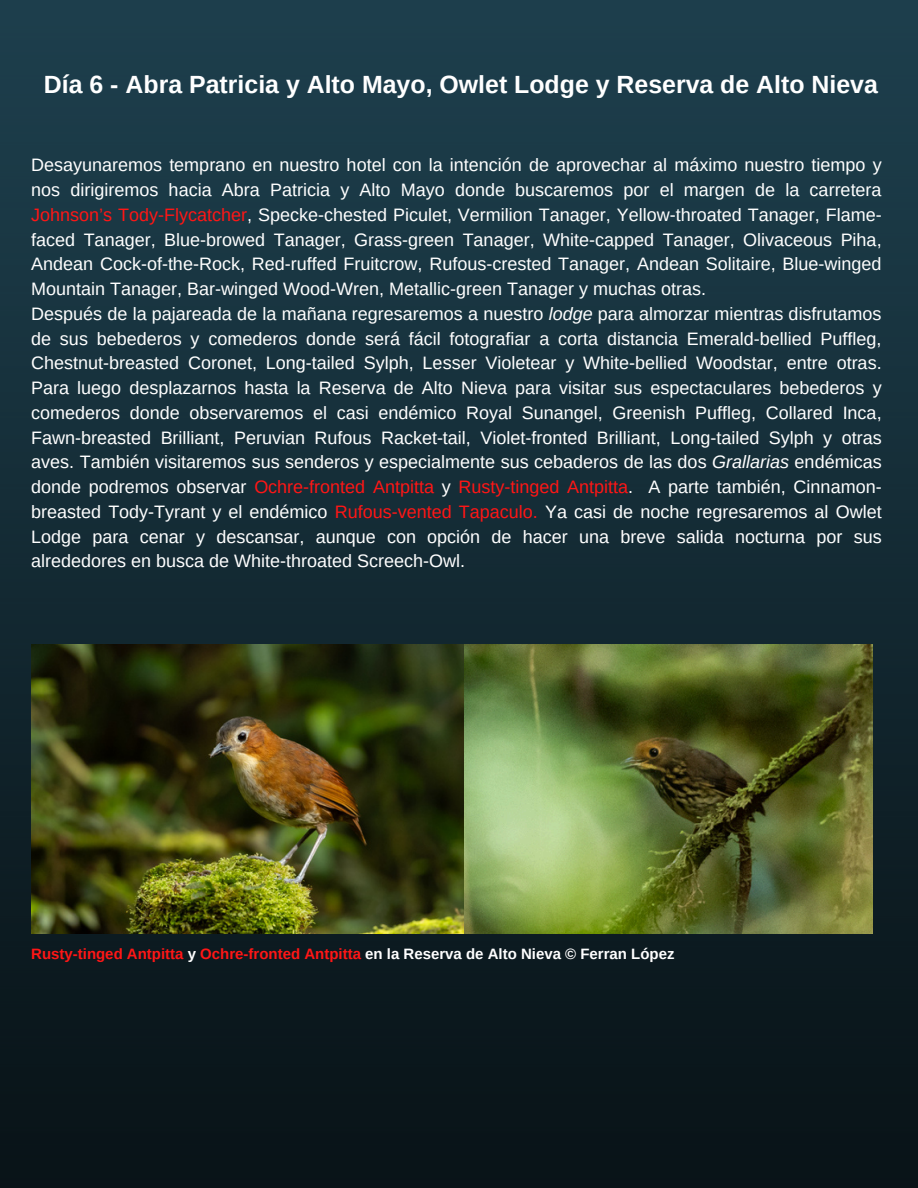
<style>
.page{position:relative;width:918px;height:1188px;background:#fff}
.page>*{position:absolute;margin:0;border:0;box-sizing:border-box;transform-origin:0 0}
.t1{font:700 24.9px "Arimo";color:#fff}
.t2{font:18px/24.8px "Arimo";color:#fff}
.t3{font:700 15px "Arimo";color:#ff1616}
.s1{color:#ff1616}
.s2{font-style:italic}
.s3{color:#fff}
</style>
<div class="page">
<img style="left:0;top:0;width:918px;height:1188px">
<img style="left:31px;top:644px;width:842px;height:290px">
<p class="t1" style="left:44px;top:70px;width:836px">Día 6 - Abra Patricia y Alto Mayo, Owlet Lodge y Reserva de Alto Nieva</p>
<p class="t2" style="left:31px;top:153px;width:852px">Desayunaremos temprano en nuestro hotel con la intención de aprovechar al máximo nuestro tiempo y nos dirigiremos hacia Abra Patricia y Alto Mayo donde buscaremos por el margen de la carretera <span class="s1">Johnson’s Tody-Flycatcher</span>, Specke-chested Piculet, Vermilion Tanager, Yellow-throated Tanager, Flame&shy;faced Tanager, Blue-browed Tanager, Grass-green Tanager, White-capped Tanager, Olivaceous Piha, Andean Cock-of-the-Rock, Red-ruffed Fruitcrow, Rufous-crested Tanager, Andean Solitaire, Blue-winged Mountain Tanager, Bar-winged Wood-Wren, Metallic-green Tanager y muchas otras.<br>Después de la pajareada de la mañana regresaremos a nuestro <span class="s2">lodge</span> para almorzar mientras disfrutamos de sus bebederos y comederos donde será fácil fotografiar a corta distancia Emerald-bellied Puffleg, Chestnut-breasted Coronet, Long-tailed Sylph, Lesser Violetear y White-bellied Woodstar, entre otras.<br>Para luego desplazarnos hasta la Reserva de Alto Nieva para visitar sus espectaculares bebederos y comederos donde observaremos el casi endémico Royal Sunangel, Greenish Puffleg, Collared Inca, Fawn-breasted Brilliant, Peruvian Rufous Racket-tail, Violet-fronted Brilliant, Long-tailed Sylph y otras aves. También visitaremos sus senderos y especialmente sus cebaderos de las dos <span class="s2">Grallarias</span> endémicas donde podremos observar <span class="s1">Ochre-fronted Antpitta</span> y <span class="s1">Rusty-tinged Antpitta</span>. A parte también, Cinnamon&shy;breasted Tody-Tyrant y el endémico <span class="s1">Rufous-vented Tapaculo.</span> Ya casi de noche regresaremos al Owlet Lodge para cenar y descansar, aunque con opción de hacer una breve salida nocturna por sus alrededores en busca de White-throated Screech-Owl.</p>
<p class="t3" style="left:31px;top:946px;width:645px">Rusty-tinged Antpitta <span class="s3">y</span> Ochre-fronted Antpitta <span class="s3">en la Reserva de Alto Nieva © Ferran López</span></p>
</div>
